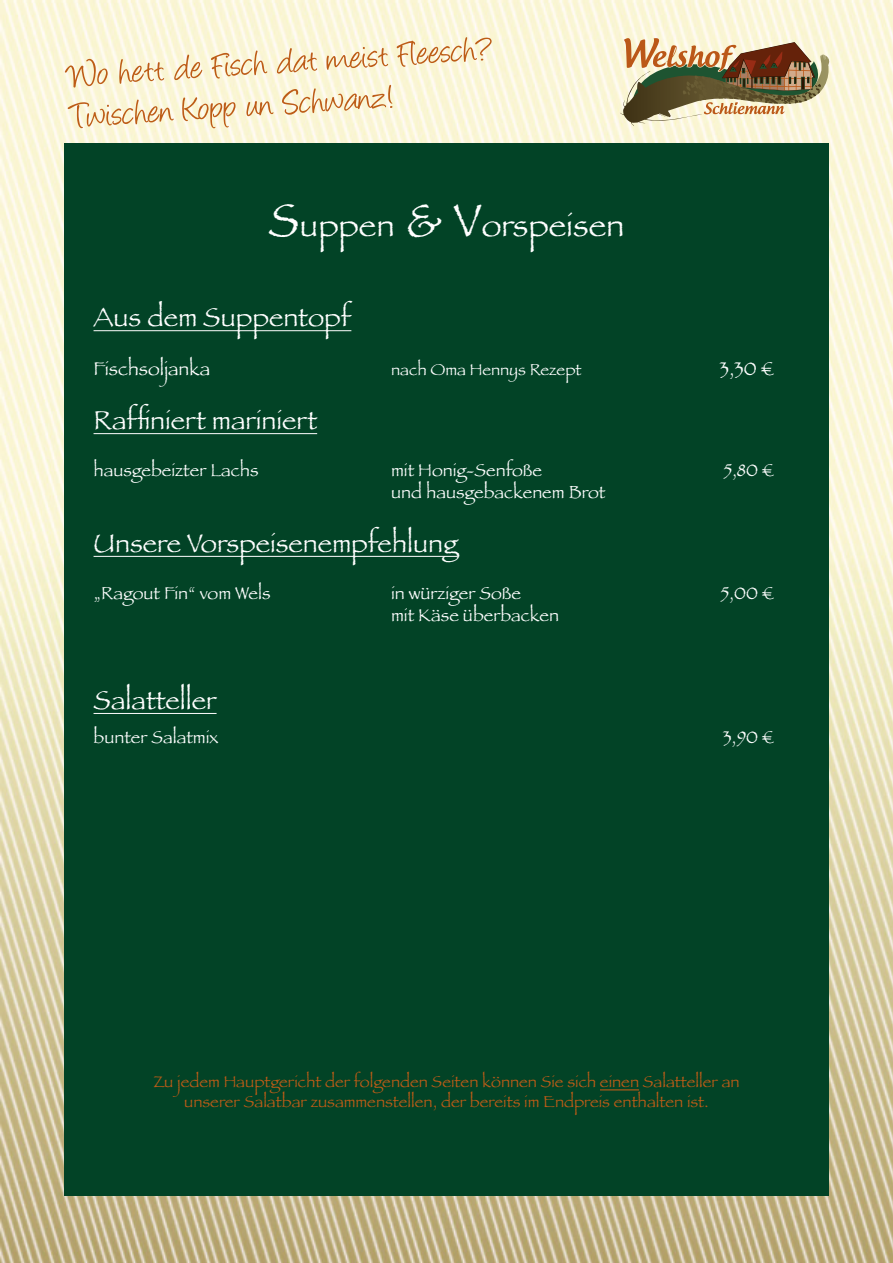
<style>
.page{position:relative;width:893px;height:1263px;background:#fff}
.page>*{position:absolute;margin:0;border:0;box-sizing:border-box;transform-origin:0 0}
.Head{font:33px "Papyrus";color:#fff}
.Subhead{font:27px "Papyrus";color:#fff}
.Beschreibung{font:19.5px "Papyrus";color:#fff}
.t1{font:18px "Papyrus";color:#fff}
.t2{font:16.5px "Papyrus";color:#be5c17}
.Beschreibung-2{font:16.5px "Papyrus";color:#fff}
.s1{font-size:48px}
</style>
<div class="page">
<img style="left:0;top:0;width:893px;height:1263px">
<div style="left:64px;top:143px;width:765px;height:1052px;background:#024326"></div>
<svg style="left:620px;top:38px;width:209px;height:88px;background:#ac9979"></svg>
<hr style="left:94px;top:330px;width:257px;height:1px;background:#fff">
<hr style="left:94px;top:433px;width:223px;height:1px;background:#fff">
<hr style="left:94px;top:556px;width:364px;height:1px;background:#fff">
<hr style="left:94px;top:713px;width:123px;height:1px;background:#fff">
<hr style="left:600px;top:1089px;width:39px;height:1px;background:#be5c17">
<svg style="left:65px;top:59px;width:43px;height:29px"></svg>
<svg style="left:119px;top:59px;width:45px;height:25px"></svg>
<svg style="left:174px;top:55px;width:28px;height:25px"></svg>
<svg style="left:211px;top:50px;width:56px;height:29px;background:#efdbb9"></svg>
<svg style="left:277px;top:48px;width:40px;height:26px"></svg>
<svg style="left:326px;top:47px;width:62px;height:23px"></svg>
<svg style="left:397px;top:37px;width:95px;height:30px;background:#f0dcba"></svg>
<svg style="left:68px;top:100px;width:106px;height:28px;background:#f0ddbb"></svg>
<svg style="left:182px;top:97px;width:54px;height:31px;background:#eed7b3"></svg>
<svg style="left:246px;top:101px;width:28px;height:15px"></svg>
<svg style="left:282px;top:85px;width:110px;height:30px;background:#f0ddbb"></svg>
<p class="Head" style="left:269px;top:205px;width:357px"><span class="s1">S</span>uppen <span class="s1">&amp; V</span>orspeisen</p>
<p class="Subhead" style="left:94px;top:301px;width:259px">Aus dem Suppentopf</p>
<p class="Beschreibung" style="left:94px;top:357px;width:118px">Fischsoljanka</p>
<p class="Beschreibung-2" style="left:391px;top:360px;width:192px">nach Oma Hennys Rezept</p>
<p class="Beschreibung" style="left:720px;top:357px;width:56px">3,30 €</p>
<p class="Subhead" style="left:94px;top:404px;width:225px">Raffiniert mariniert</p>
<p class="t1" style="left:94px;top:459px;width:167px">hausgebeizter Lachs</p>
<p class="t1" style="left:391px;top:459px;width:152px">mit Honig-Senfoße</p>
<p class="t1" style="left:723px;top:459px;width:52px">5,80 €</p>
<p class="t1" style="left:391px;top:481px;width:216px">und hausgebackenem Brot</p>
<p class="Subhead" style="left:94px;top:527px;width:366px">Unsere Vorspeisenempfehlung</p>
<p class="t1" style="left:94px;top:582px;width:179px">„Ragout Fin“ vom Wels</p>
<p class="t1" style="left:391px;top:582px;width:131px">in würziger Soße</p>
<p class="t1" style="left:720px;top:582px;width:55px">5,00 €</p>
<p class="t1" style="left:391px;top:604px;width:169px">mit Käse überbacken</p>
<p class="Subhead" style="left:94px;top:684px;width:125px">Salatteller</p>
<p class="t1" style="left:94px;top:726px;width:126px">bunter Salatmix</p>
<p class="t1" style="left:723px;top:726px;width:52px">3,90 €</p>
<p class="t2" style="left:153px;top:1072px;width:588px">Zu jedem Hauptgericht der folgenden Seiten können Sie sich einen Salatteller an</p>
<p class="t2" style="left:184px;top:1091px;width:526px">unserer Salatbar zusammenstellen, der bereits im Endpreis enthalten ist.</p>
</div>
